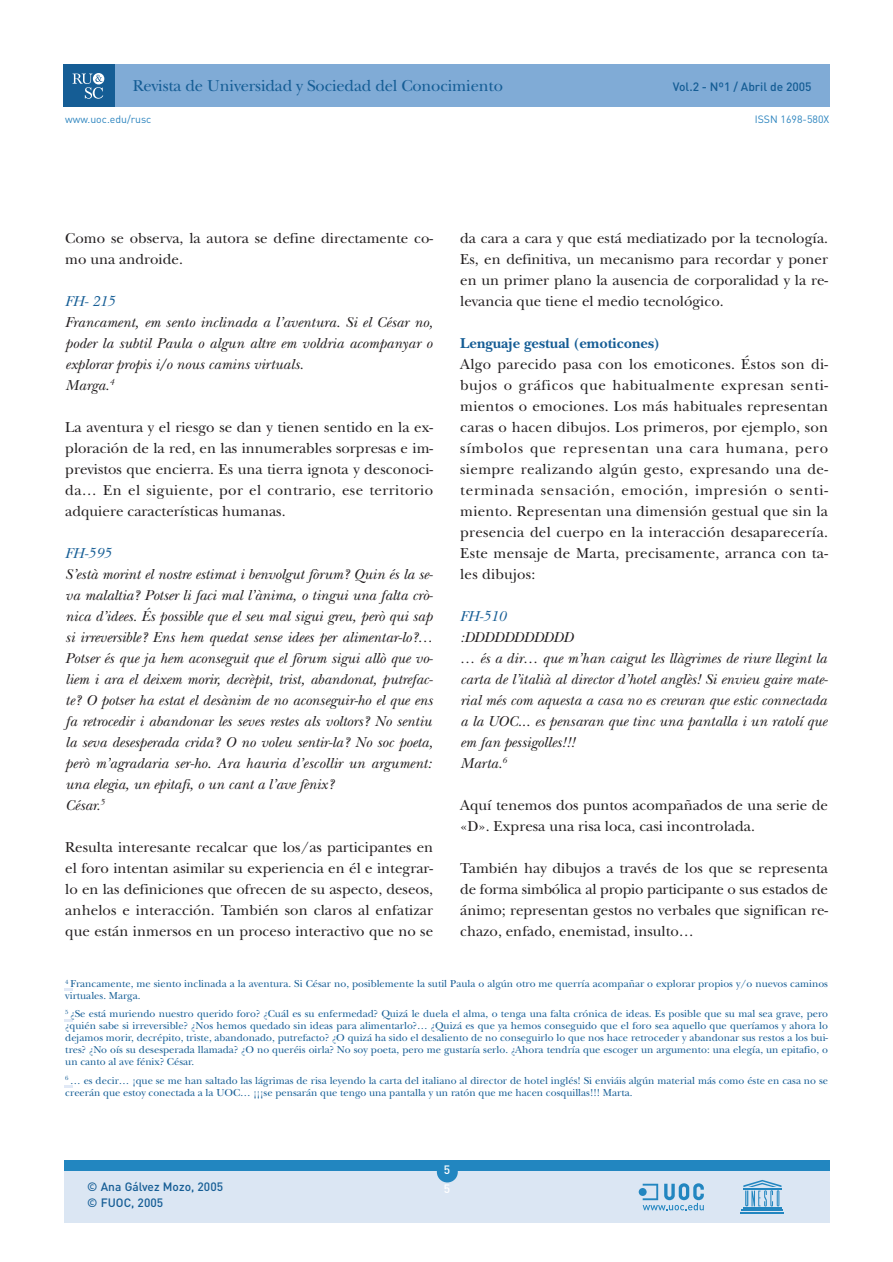
<style>
.page{position:relative;width:893px;height:1262px;background:#fff}
.page>*{position:absolute;margin:0;border:0;box-sizing:border-box;transform-origin:0 0}
.t1{font:16.5px "New Baskerville";letter-spacing:-.01em;color:#155d95}
.t2{font:15px/21px "New Baskerville";color:#231f20;text-align:justify}
.t3{font:italic 15px/21px "New Baskerville";letter-spacing:-.005em;color:#231f20}
.t4{font:700 15px "New Baskerville";color:#155d95}
.t5{font:italic 15px "New Baskerville";color:#155d95}
.t6{font:500 12px "DIN";color:#155d95}
.t7{font:500 12px "DIN";color:#fff}
.t8{font:10.5px/12px "New Baskerville";color:#155d95}
.t9{font:10.5px "DIN";color:#2a83be}
</style>
<div class="page">
<div style="left:85px;top:64px;width:744px;height:43px;background:#80abd6"></div>
<div style="left:64px;top:64px;width:51px;height:43px;background:#155d95"></div>
<svg style="left:72px;top:73px;width:32px;height:26px"></svg>
<div style="left:64px;top:1160px;width:765px;height:11px;background:#2286c0"></div>
<div style="left:64px;top:1171px;width:765px;height:51px;background:#dbe6f3"></div>
<hr style="left:743px;top:1207px;width:38px;height:1px;background:#2286c0">
<hr style="left:741px;top:1209px;width:42px;height:2px;background:#2286c0">
<hr style="left:740px;top:1212px;width:44px;height:1px;background:#2286c0">
<svg style="left:743px;top:1180px;width:38px;height:26px"></svg>
<div style="left:437px;top:1161px;width:21px;height:21px;background:#2286c0;border-radius:50%"></div>
<svg style="left:638px;top:1183px;width:65px;height:27px"></svg>
<svg style="left:64px;top:1085px;width:8px;height:2px"></svg>
<svg style="left:64px;top:1019px;width:8px;height:2px"></svg>
<svg style="left:64px;top:988px;width:8px;height:2px"></svg>
<p class="t1" style="left:133px;top:80px;width:372px">Revista de Universidad y Sociedad del Conocimiento</p>
<p class="t6" style="left:672px;top:83px;width:140px">Vol.2 - Nº1 / Abril de 2005</p>
<p class="t9" style="left:65px;top:116px;width:88px">www.uoc.edu/rusc</p>
<p class="t9" style="left:755px;top:116px;width:76px">ISSN 1698-580X</p>
<p class="t2" style="left:65px;top:229px;width:369px">Como se observa, la autora se define directamente co&shy;mo una androide.</p>
<p class="t5" style="left:65px;top:296px;width:51px">FH- 215</p>
<p class="t3" style="left:65px;top:314px;width:369px">Francament, em sento inclinada a l’aventura. Si el César no, poder la subtil Paula o algun altre em voldria acompanyar o explorar propis i/o nous camins virtuals.<br>Marga.<sup>4</sup></p>
<p class="t2" style="left:65px;top:418px;width:369px">La aventura y el riesgo se dan y tienen sentido en la ex&shy;ploración de la red, en las innumerables sorpresas e im&shy;previstos que encierra. Es una tierra ignota y desconoci&shy;da… En el siguiente, por el contrario, ese territorio adquiere características humanas.</p>
<p class="t5" style="left:65px;top:548px;width:47px">FH-595</p>
<p class="t3" style="left:65px;top:566px;width:369px">S’està morint el nostre estimat i benvolgut fòrum? Quin és la se&shy;va malaltia? Potser li faci mal l’ànima, o tingui una falta crò&shy;nica d’idees. És possible que el seu mal sigui greu, però qui sap si irreversible? Ens hem quedat sense idees per alimentar-lo?… Potser és que ja hem aconseguit que el fòrum sigui allò que vo&shy;liem i ara el deixem morir, decrèpit, trist, abandonat, putrefac&shy;te? O potser ha estat el desànim de no aconseguir-ho el que ens fa retrocedir i abandonar les seves restes als voltors? No sentiu la seva desesperada crida? O no voleu sentir-la? No soc poeta, però m’agradaria ser-ho. Ara hauria d’escollir un argument: una elegia, un epitafi, o un cant a l’ave fènix?<br>César.<sup>5</sup></p>
<p class="t2" style="left:65px;top:838px;width:369px">Resulta interesante recalcar que los/as participantes en el foro intentan asimilar su experiencia en él e integrar&shy;lo en las definiciones que ofrecen de su aspecto, deseos, anhelos e interacción. También son claros al enfatizar que están inmersos en un proceso interactivo que no se</p>
<p class="t2" style="left:460px;top:229px;width:369px">da cara a cara y que está mediatizado por la tecnología.<br>Es, en definitiva, un mecanismo para recordar y poner en un primer plano la ausencia de corporalidad y la re&shy;levancia que tiene el medio tecnológico.</p>
<p class="t4" style="left:460px;top:338px;width:201px">Lenguaje gestual (emoticones)</p>
<p class="t2" style="left:460px;top:355px;width:369px">Algo parecido pasa con los emoticones. Éstos son di&shy;bujos o gráficos que habitualmente expresan senti&shy;mientos o emociones. Los más habituales representan caras o hacen dibujos. Los primeros, por ejemplo, son símbolos que representan una cara humana, pero siempre realizando algún gesto, expresando una de&shy;terminada sensación, emoción, impresión o senti&shy;miento. Representan una dimensión gestual que sin la presencia del cuerpo en la interacción desaparecería.<br>Este mensaje de Marta, precisamente, arranca con ta&shy;les dibujos:</p>
<p class="t5" style="left:460px;top:611px;width:47px">FH-510</p>
<p class="t3" style="left:460px;top:629px;width:369px">:DDDDDDDDDDD<br>… és a dir… que m’han caigut les llàgrimes de riure llegint la carta de l’italià al director d’hotel anglès! Si envieu gaire mate&shy;rial més com aquesta a casa no es creuran que estic connectada a la UOC... es pensaran que tinc una pantalla i un ratolí que em fan pessigolles!!!<br>Marta.<sup>6</sup></p>
<p class="t2" style="left:460px;top:796px;width:369px">Aquí tenemos dos puntos acompañados de una serie de «D». Expresa una risa loca, casi incontrolada.</p>
<p class="t2" style="left:460px;top:859px;width:369px">También hay dibujos a través de los que se representa de forma simbólica al propio participante o sus estados de ánimo; representan gestos no verbales que significan re&shy;chazo, enfado, enemistad, insulto…</p>
<p class="t8" style="left:65px;top:978px;width:764px"><sup>4</sup> Francamente, me siento inclinada a la aventura. Si César no, posiblemente la sutil Paula o algún otro me querría acompañar o explorar propios y/o nuevos caminos virtuales. Marga.</p>
<p class="t8" style="left:65px;top:1009px;width:764px;text-align:justify"><sup>5</sup> ¿Se está muriendo nuestro querido foro? ¿Cuál es su enfermedad? Quizá le duela el alma, o tenga una falta crónica de ideas. Es posible que su mal sea grave, pero ¿quién sabe si irreversible? ¿Nos hemos quedado sin ideas para alimentarlo?… ¿Quizá es que ya hemos conseguido que el foro sea aquello que queríamos y ahora lo dejamos morir, decrépito, triste, abandonado, putrefacto? ¿O quizá ha sido el desaliento de no conseguirlo lo que nos hace retroceder y abandonar sus restos a los bui&shy;tres? ¿No oís su desesperada llamada? ¿O no queréis oirla? No soy poeta, pero me gustaría serlo. ¿Ahora tendría que escoger un argumento: una elegía, un epitafio, o un canto al ave fénix? César.</p>
<p class="t8" style="left:65px;top:1075px;width:764px"><sup>6</sup> … es decir… ¡que se me han saltado las lágrimas de risa leyendo la carta del italiano al director de hotel inglés! Si enviáis algún material más como éste en casa no se creerán que estoy conectada a la UOC… ¡¡¡se pensarán que tengo una pantalla y un ratón que me hacen cosquillas!!! Marta.</p>
<p class="t7" style="left:444px;top:1165px;width:8px">5</p>
<p class="t6" style="left:87px;top:1182px;width:137px">© Ana Gálvez Mozo, 2005</p>
<p class="t7" style="left:444px;top:1184px;width:8px">51</p>
<p class="t6" style="left:87px;top:1198px;width:77px">© FUOC, 2005</p>
</div>
